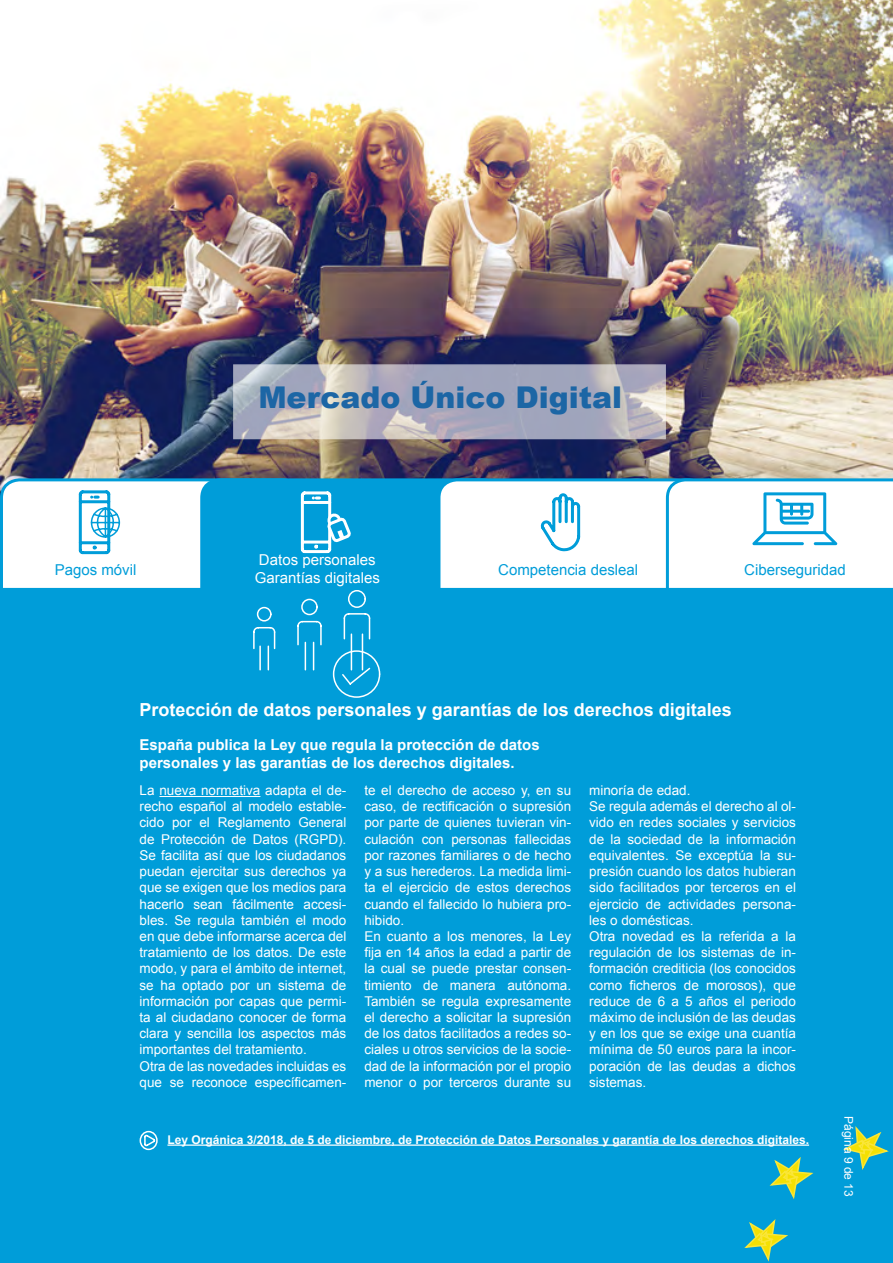
<style>
.page{position:relative;width:893px;height:1263px;background:#fff}
.page>*{position:absolute;margin:0;border:0;box-sizing:border-box;transform-origin:0 0}
.t1{font:900 30px "Arial";color:#1c66a5}
.t2{font:700 18px "Arial";color:#fff}
.t3{font:700 15px/18px "Arial";color:#fff}
.t4{font:15px "Arial";color:#009dd9}
.t5{font:15px/18px "Arial";color:#fff}
.t6{font:13.5px/16.2px "Arial";color:#fff}
.t7{font:700 12px "Arial";color:#fff}
.t8{font:12px "Arial";color:#fff}
</style>
<div class="page">
<img style="left:0;top:0;width:893px;height:492px">
<div style="left:2px;top:480px;width:298px;height:128px;background:#fff;border-radius:18px"></div>
<div style="left:0;top:478px;width:302px;height:131px;border:3px solid #009dd9;border-radius:18px"></div>
<div style="left:202px;top:480px;width:298px;height:128px;background:#009dd9;border-radius:18px"></div>
<div style="left:200px;top:478px;width:302px;height:131px;border:3px solid #009dd9;border-radius:18px"></div>
<div style="left:439px;top:480px;width:267px;height:128px;background:#fff;border-radius:18px"></div>
<div style="left:437px;top:478px;width:270px;height:131px;border:3px solid #009dd9;border-radius:18px"></div>
<div style="left:0;top:588px;width:893px;height:675px;background:#009dd9"></div>
<svg style="left:233px;top:364px;width:433px;height:75px;background:#b0b0be"></svg>
<svg style="left:666px;top:478px;width:227px;height:131px"></svg>
<svg style="left:300px;top:491px;width:51px;height:63px"></svg>
<svg style="left:78px;top:490px;width:43px;height:65px"></svg>
<svg style="left:540px;top:493px;width:41px;height:59px"></svg>
<svg style="left:252px;top:589px;width:129px;height:109px"></svg>
<hr style="left:159px;top:796px;width:101px;height:1px;background:#fff">
<hr style="left:167px;top:1144px;width:642px;height:2px;background:#fff">
<svg style="left:140px;top:1131px;width:18px;height:19px"></svg>
<svg style="left:143px;top:1133px;width:13px;height:14px"></svg>
<svg style="left:767px;top:1155px;width:49px;height:47px;background:#42afa6"></svg>
<svg style="left:841px;top:1124px;width:50px;height:48px;background:#40afa8"></svg>
<svg style="left:742px;top:1217px;width:48px;height:46px;background:#45b0a4"></svg>
<h1 class="t1" style="left:258px;top:376px;width:365px">Mercado Único Digital</h1>
<p class="t5" style="left:255px;top:551px;width:127px">Datos personales<br>Garantías digitales</p>
<p class="t4" style="left:55px;top:559px;width:83px">Pagos móvil</p>
<p class="t4" style="left:498px;top:559px;width:142px">Competencia desleal</p>
<p class="t4" style="left:744px;top:560px;width:103px">Ciberseguridad</p>
<h2 class="t2" style="left:140px;top:697px;width:594px">Protección de datos personales y garantías de los derechos digitales</h2>
<p class="t3" style="left:140px;top:736px;width:402px">España publica la Ley que regula la protección de datos personales y las garantías de los derechos digitales.</p>
<p class="t6" style="left:140px;top:782px;width:208px">La nueva normativa adapta el de&shy;recho español al modelo estable&shy;cido por el Reglamento General de Protección de Datos (RGPD).<br>Se facilita así que los ciudadanos puedan ejercitar sus derechos ya que se exigen que los medios para hacerlo sean fácilmente accesi&shy;bles. Se regula también el modo en que debe informarse acerca del tratamiento de los datos. De este modo, y para el ámbito de internet, se ha optado por un sistema de información por capas que permi&shy;ta al ciudadano conocer de forma clara y sencilla los aspectos más importantes del tratamiento.<br>Otra de las novedades incluidas es que se reconoce específicamen-</p>
<p class="t6" style="left:364px;top:782px;width:208px">te el derecho de acceso y, en su caso, de rectificación o supresión por parte de quienes tuvieran vin&shy;culación con personas fallecidas por razones familiares o de hecho y a sus herederos. La medida limi&shy;ta el ejercicio de estos derechos cuando el fallecido lo hubiera pro&shy;hibido.<br>En cuanto a los menores, la Ley fija en 14 años la edad a partir de la cual se puede prestar consen&shy;timiento de manera autónoma.<br>También se regula expresamente el derecho a solicitar la supresión de los datos facilitados a redes so&shy;ciales u otros servicios de la socie&shy;dad de la información por el propio menor o por terceros durante su</p>
<p class="t6" style="left:589px;top:782px;width:208px">minoría de edad.<br>Se regula además el derecho al ol&shy;vido en redes sociales y servicios de la sociedad de la información equivalentes. Se exceptúa la su&shy;presión cuando los datos hubieran sido facilitados por terceros en el ejercicio de actividades persona&shy;les o domésticas.<br>Otra novedad es la referida a la regulación de los sistemas de in&shy;formación crediticia (los conocidos como ficheros de morosos), que reduce de 6 a 5 años el periodo máximo de inclusión de las deudas y en los que se exige una cuantía mínima de 50 euros para la incor&shy;poración de las deudas a dichos sistemas.</p>
<p class="t7" style="left:167px;top:1131px;width:643px">Ley Orgánica 3/2018, de 5 de diciembre, de Protección de Datos Personales y garantía de los derechos digitales.</p>
<p class="t8" style="left:857px;top:1116px;width:82px;rotate:90deg">Página 9 de 13</p>
</div>
